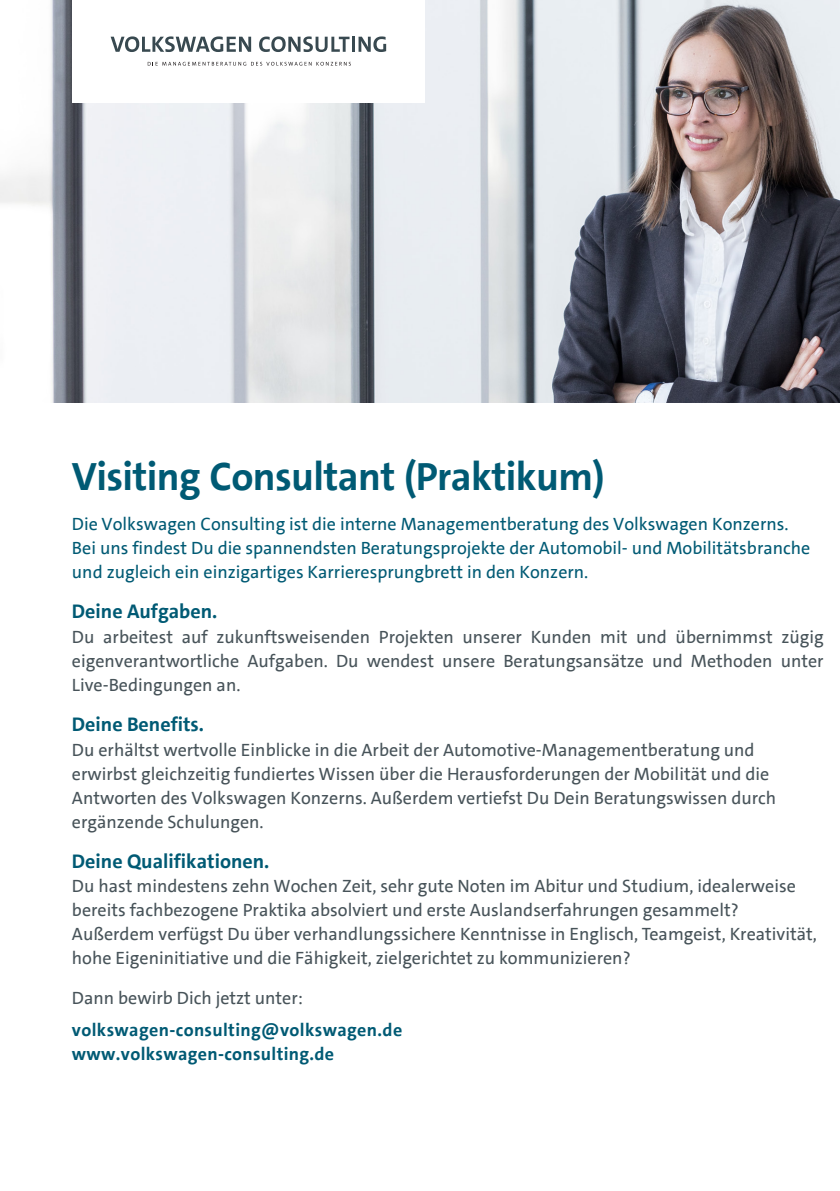
<style>
.page{position:relative;width:840px;height:1191px;background:#fff}
.page>*{position:absolute;margin:0;border:0;box-sizing:border-box;transform-origin:0 0}
.t1{font:700 40px "VWAG The Sans";letter-spacing:-.015em;color:#005a74}
.t2{font:700 20px "VWAG The Sans";color:#005a74}
.t3{font:18px/23.8px "VWAG The Sans";color:#475359}
.t4{font:18px/24px "VWAG The Sans";color:#005a74}
.t5{font:700 18px/32px "VWAG The Sans";letter-spacing:.02em;color:#005a74}
.s1{font-style:inherit}
.s2{font-weight:400;color:#475359}
</style>
<div class="page">
<img style="left:0;top:0;width:839px;height:403px">
<div style="left:72px;top:0;width:352px;height:102px;background:#fff"></div>
<svg style="left:111px;top:36px;width:140px;height:16px"></svg>
<svg style="left:259px;top:36px;width:90px;height:16px"></svg>
<hr style="left:351px;top:37px;width:3px;height:15px;background:#384950">
<svg style="left:358px;top:36px;width:28px;height:16px"></svg>
<svg style="left:148px;top:62px;width:203px;height:4px"></svg>
<p class="t1" style="left:72px;top:451px;width:534px">Visiting Consultant (Praktik<span class="s1">um</span>)</p>
<p class="t4" style="left:72px;top:512px;width:739px">Die Volkswagen Consulting ist die interne Managementberatung des Volkswagen Konzerns.<br>Bei uns findest Du die spannendsten Beratungsprojekte der Automobil- und Mobilitätsbranche und zugleich ein einzigartiges Karrieresprungbrett in den Konzern.</p>
<p class="t2" style="left:72px;top:599px;width:147px">Deine Aufgaben.</p>
<p class="t3" style="left:72px;top:625px;width:752px;text-align:justify">Du arbeitest auf zukunftsweisenden Projekten unserer Kunden mit und übernimmst zügig eigenverantwortliche Aufgaben. Du wendest unsere Beratungsansätze und Methoden unter Live-Bedingungen an.</p>
<p class="t2" style="left:72px;top:712px;width:134px">Deine Benefits.</p>
<p class="t3" style="left:72px;top:738px;width:705px">Du erhältst wertvolle Einblicke in die Arbeit der Automotive-Managementberatung und erwirbst gleichzeitig fundiertes Wissen über die Herausforderungen der Mobilität und die Antworten des Volkswagen Konzerns. Außerdem vertiefst Du Dein Beratungswissen durch ergänzende Schulungen.</p>
<p class="t2" style="left:72px;top:848px;width:199px">Deine Qualifikationen.</p>
<p class="t3" style="left:72px;top:874px;width:746px">Du hast mindestens zehn Wochen Zeit, sehr gute Noten im Abitur und Studium, idealerweise bereits fachbezogene Praktika absolviert und erste Auslandserfahrungen gesammelt?<br>Außerdem verfügst Du über verhandlungssichere Kenntnisse in Englisch, Teamgeist, Kreativität, hohe Eigeninitiative und die Fähigkeit, zielgerichtet zu kommunizieren?</p>
<p class="t5" style="left:72px;top:982px;width:331px"><span class="s2">Dann bewirb Dich jetzt unter: </span>volkswagen-consulting@volkswagen.de</p>
<p class="t5" style="left:72px;top:1038px;width:263px">www.volkswagen-consulting.de</p>
</div>
